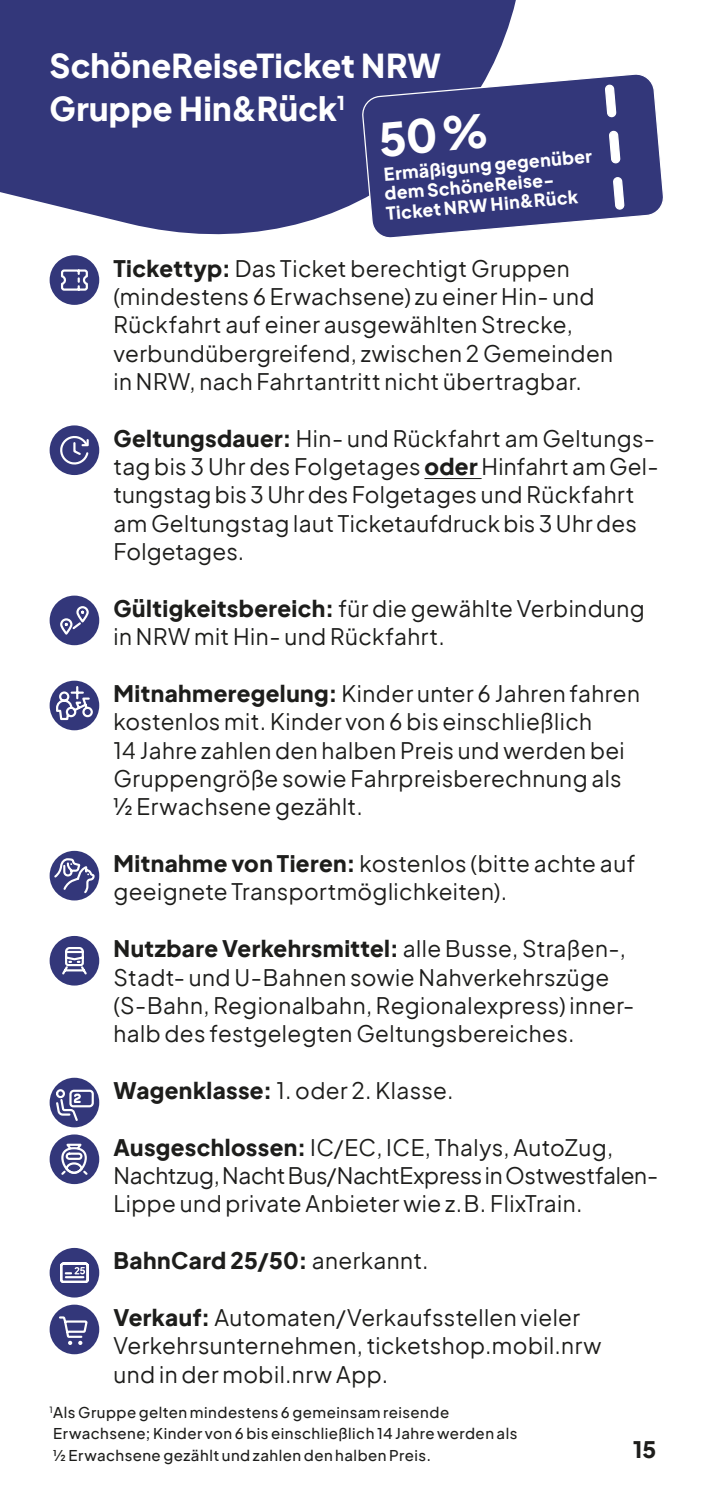
<style>
.page{position:relative;width:709px;height:1489px;background:#fff}
.page>*{position:absolute;margin:0;border:0;box-sizing:border-box;transform-origin:0 0}
.t1{font:800 32.5px/42.5px "Plus Jakarta Sans";letter-spacing:.005em;color:#fff}
.t2{font:22.5px/28.2px "Plus Jakarta Sans";letter-spacing:.02em;color:#1d1d1b}
.t3{font:22.5px/28.2px "Plus Jakarta Sans";color:#1d1d1b}
.t4{font:800 22.5px "Plus Jakarta Sans";letter-spacing:.02em;color:#1d1d1b}
.t5{font:800 17.5px/19.5px "Plus Jakarta Sans";color:#fff}
.t6{font:500 15px/21.2px "Plus Jakarta Sans";letter-spacing:.03em;color:#1d1d1b}
.s1{font-weight:800}
.s2{font-weight:400}
</style>
<div class="page">
<div style="left:0;top:0;width:516px;height:235px;background:#33377a"></div>
<svg style="left:362px;top:73px;width:301px;height:165px;background:#53568f"></svg>
<hr style="left:424px;top:478px;width:57px;height:1px;background:#1d1d1b">
<div style="left:50px;top:255px;width:49px;height:50px;background:#33377a;border-radius:50%"></div>
<svg style="left:61px;top:269px;width:27px;height:22px"></svg>
<div style="left:50px;top:425px;width:49px;height:50px;background:#33377a;border-radius:50%"></div>
<svg style="left:60px;top:436px;width:29px;height:29px"></svg>
<div style="left:50px;top:595px;width:49px;height:50px;background:#33377a;border-radius:50%"></div>
<svg style="left:60px;top:606px;width:29px;height:29px"></svg>
<div style="left:50px;top:680px;width:49px;height:50px;background:#33377a;border-radius:50%"></div>
<svg style="left:55px;top:685px;width:39px;height:36px"></svg>
<div style="left:50px;top:850px;width:49px;height:50px;background:#33377a;border-radius:50%"></div>
<svg style="left:52px;top:857px;width:44px;height:38px"></svg>
<div style="left:50px;top:935px;width:49px;height:50px;background:#33377a;border-radius:50%"></div>
<svg style="left:62px;top:947px;width:25px;height:28px"></svg>
<div style="left:50px;top:1077px;width:49px;height:50px;background:#33377a;border-radius:50%"></div>
<svg style="left:55px;top:1088px;width:40px;height:34px"></svg>
<div style="left:50px;top:1134px;width:49px;height:49px;background:#33377a;border-radius:50%"></div>
<svg style="left:61px;top:1143px;width:27px;height:32px"></svg>
<div style="left:50px;top:1247px;width:49px;height:50px;background:#33377a;border-radius:50%"></div>
<svg style="left:60px;top:1262px;width:29px;height:21px"></svg>
<div style="left:50px;top:1304px;width:49px;height:50px;background:#33377a;border-radius:50%"></div>
<svg style="left:58px;top:1304px;width:31px;height:50px"></svg>
<div style="left:379px;top:113px;width:108px;height:44px;background:#33377a"></div>
<h1 class="t1" style="left:50px;top:41px;width:393px">SchöneReiseTicket NRW<br>Gruppe Hin&amp;Rück<sup>1</sup></h1>
<p class="t5" style="left:382px;top:163px;width:211px;rotate:-5deg">Ermäßigung gegenüber dem SchöneReise-<br>Ticket NRW Hin&amp;Rück</p>
<p class="t2" style="left:113px;top:252px;width:501px"><span class="s1">Tickettyp:</span> Das Ticket berechtigt Gruppen (mindestens 6 Erwachsene) zu einer Hin- und Rückfahrt auf einer ausgewählten Strecke, verbundübergreifend, zwischen 2 Gemeinden in NRW, nach Fahrtantritt nicht übertragbar.</p>
<p class="t2" style="left:113px;top:422px;width:546px"><span class="s1">Geltungsdauer:</span> Hin- und Rückfahrt am Geltungs&shy;tag bis 3 Uhr des Folgetages <span class="s1">oder</span> Hinfahrt am Gel&shy;tungstag bis 3 Uhr des Folgetages und Rückfahrt am Geltungstag laut Ticketaufdruck bis 3 Uhr des Folgetages.</p>
<p class="t2" style="left:113px;top:592px;width:533px"><span class="s1">Gültigkeitsbereich:</span> für die gewählte Verbindung in NRW mit Hin- und Rückfahrt.</p>
<p class="t2" style="left:113px;top:677px;width:528px"><span class="s1">Mitnahmeregelung:</span> Kinder unter 6 Jahren fahren kostenlos mit. Kinder von 6 bis einschließlich<br>14 Jahre zahlen den halben Preis und werden bei Gruppengröße sowie Fahrpreisberechnung als ½ Erwachsene gezählt.</p>
<p class="t2" style="left:113px;top:847px;width:523px"><span class="s1">Mitnahme von Tieren:</span> kostenlos (bitte achte auf geeignete Transportmöglichkeiten).</p>
<p class="t2" style="left:113px;top:932px;width:522px"><span class="s1">Nutzbare Verkehrsmittel:</span> alle Busse, Straßen-, Stadt- und U-Bahnen sowie Nahverkehrszüge (S-Bahn, Regionalbahn, Regionalexpress) inner&shy;halb des festgelegten Geltungsbereiches.</p>
<p class="t2" style="left:113px;top:1074px;width:342px"><span class="s1">Wagenklasse:</span> 1. oder 2. Klasse.</p>
<p class="t3" style="left:113px;top:1130px;width:546px"><span class="s1">Ausgeschlossen:</span> IC/EC, ICE, Thalys, AutoZug,<br>Nachtzug, Nacht Bus/NachtExpress in Ostwestfalen-<br>Lippe und private Anbieter wie z.B. FlixTrain.</p>
<p class="t4" style="left:113px;top:1239px;width:317px">BahnCard 25/50: <span class="s2">anerkannt.</span></p>
<p class="t2" style="left:113px;top:1300px;width:489px"><span class="s1">Verkauf:</span> Automaten/Verkaufsstellen vieler<br>Verkehrsunternehmen, ticketshop.mobil.nrw und in der mobil.nrw App.</p>
<p class="t6" style="left:50px;top:1399px;width:469px"><sup>1</sup>Als Gruppe gelten mindestens 6 gemeinsam reisende<br>Erwachsene; Kinder von 6 bis einschließlich 14 Jahre werden als ½ Erwachsene gezählt und zahlen den halben Preis.</p>
<p class="t4" style="left:633px;top:1428px;width:25px">15</p>
</div>
